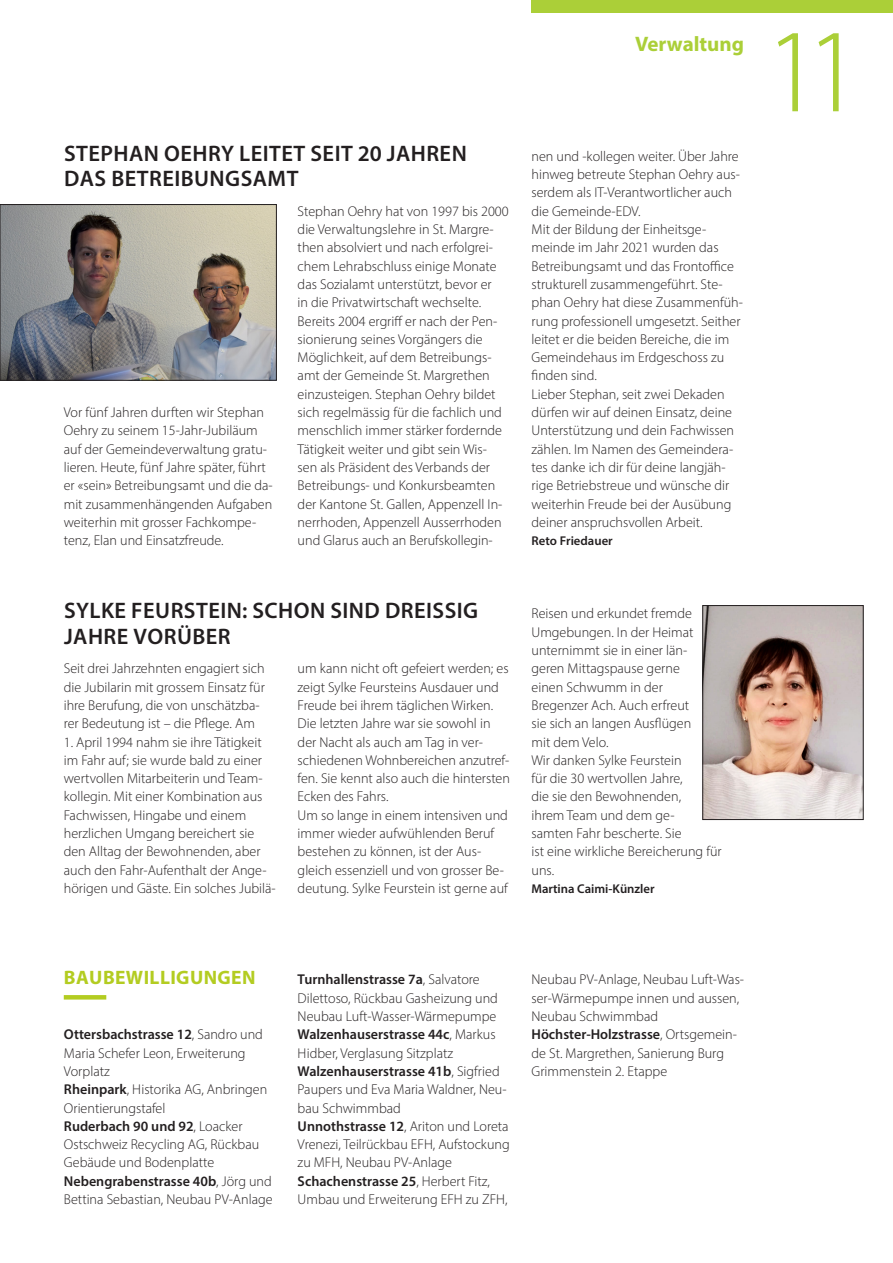
<style>
.page{position:relative;width:893px;height:1263px;background:#fff}
.page>*{position:absolute;margin:0;border:0;box-sizing:border-box;transform-origin:0 0}
._11_Seitenzahl{font:300 120px "Myriad Pro";color:#abcf38}
._1_1_Haupttitel_klein_18{font:600 22.5px/25.5px "Myriad Pro";letter-spacing:.02em;color:#231f20}
._6_1_Pagina_fett_-_grün__Gemeinde{font:700 21px "Myriad Pro";color:#abcf38}
._14_Titel_1-Spalten__Bauanzeigen{font:700 19.5px "Myriad Pro";letter-spacing:.02em;color:#b3cc21}
._3_Lauftext{font:300 14.25px/18.3px "Myriad Pro";color:#231f20}
._5_Autor{font:600 12.75px "Myriad Pro";color:#231f20}
.s1{font-weight:600}
</style>
<div class="page">
<div style="left:531px;top:0;width:362px;height:13px;background:#abcf38"></div>
<svg style="left:64px;top:995px;width:42px;height:4px"></svg>
<img style="left:2px;top:206px;width:273px;height:172px">
<div style="left:0;top:204px;width:277px;height:176px;border:1px solid #231f20"></div>
<img style="left:705px;top:607px;width:156px;height:211px">
<div style="left:703px;top:605px;width:160px;height:215px;border:1px solid #231f20"></div>
<p class="_6_1_Pagina_fett_-_grün__Gemeinde" style="left:635px;top:30px;width:111px">Verwaltung</p>
<p class="_1_1_Haupttitel_klein_18" style="left:64px;top:140px;width:404px">STEPHAN OEHRY LEITET SEIT 20 JAHREN<br>DAS BETREIBUNGSAMT</p>
<p class="_3_Lauftext" style="left:64px;top:403px;width:210px">Vor fünf Jahren durften wir Stephan Oehry zu seinem 15-Jahr-Jubiläum auf der Gemeindeverwaltung gratu&shy;lieren. Heute, fünf Jahre später, führt er «sein» Betreibungsamt und die da&shy;mit zusammenhängenden Aufgaben weiterhin mit grosser Fachkompe&shy;tenz, Elan und Einsatzfreude.</p>
<p class="_3_Lauftext" style="left:298px;top:202px;width:213px">Stephan Oehry hat von 1997 bis 2000 die Verwaltungslehre in St. Margre&shy;then absolviert und nach erfolgrei&shy;chem Lehrabschluss einige Monate das Sozialamt unterstützt, bevor er<br>in die Privatwirtschaft wechselte.<br>Bereits 2004 ergriff er nach der Pen&shy;sionierung seines Vorgängers die Möglichkeit, auf dem Betreibungs&shy;amt der Gemeinde St. Margrethen einzusteigen. Stephan Oehry bildet sich regelmässig für die fachlich und menschlich immer stärker fordernde Tätigkeit weiter und gibt sein Wis&shy;sen als Präsident des Verbands der Betreibungs- und Konkursbeamten der Kantone St. Gallen, Appenzell In&shy;nerrhoden, Appenzell Ausserrhoden und Glarus auch an Berufskollegin-</p>
<p class="_1_1_Haupttitel_klein_18" style="left:64px;top:597px;width:416px">SYLKE FEURSTEIN: SCHON SIND DREISSIG<br>JAHRE VORÜBER</p>
<p class="_3_Lauftext" style="left:64px;top:659px;width:203px">Seit drei Jahrzehnten engagiert sich die Jubilarin mit grossem Einsatz für ihre Berufung, die von unschätzba&shy;rer Bedeutung ist – die Pflege. Am</p>
<p class="_3_Lauftext" style="left:64px;top:732px;width:214px">1. April 1994 nahm sie ihre Tätigkeit im Fahr auf; sie wurde bald zu einer wertvollen Mitarbeiterin und Team&shy;kollegin. Mit einer Kombination aus Fachwissen, Hingabe und einem herzlichen Umgang bereichert sie den Alltag der Bewohnenden, aber auch den Fahr-Aufenthalt der Ange&shy;hörigen und Gäste. Ein solches Jubilä-</p>
<p class="_3_Lauftext" style="left:298px;top:659px;width:214px">um kann nicht oft gefeiert werden; es zeigt Sylke Feursteins Ausdauer und Freude bei ihrem täglichen Wirken.<br>Die letzten Jahre war sie sowohl in der Nacht als auch am Tag in ver&shy;schiedenen Wohnbereichen anzutref&shy;fen. Sie kennt also auch die hintersten Ecken des Fahrs.</p>
<p class="_3_Lauftext" style="left:298px;top:806px;width:212px">Um so lange in einem intensiven und immer wieder aufwühlenden Beruf bestehen zu können, ist der Aus&shy;gleich essenziell und von grosser Be&shy;deutung. Sylke Feurstein ist gerne auf</p>
<p class="_3_Lauftext" style="left:531px;top:147px;width:210px">nen und -kollegen weiter. Über Jahre hinweg betreute Stephan Oehry aus&shy;serdem als IT-Verantwortlicher auch die Gemeinde-EDV.</p>
<p class="_3_Lauftext" style="left:531px;top:220px;width:213px">Mit der Bildung der Einheitsge&shy;meinde im Jahr 2021 wurden das<br>Betreibungsamt und das Frontoffice strukturell zusammengeführt. Ste&shy;phan Oehry hat diese Zusammenfüh&shy;rung professionell umgesetzt. Seither leitet er die beiden Bereiche, die im<br>Gemeindehaus im Erdgeschoss zu finden sind.</p>
<p class="_3_Lauftext" style="left:531px;top:385px;width:204px">Lieber Stephan, seit zwei Dekaden dürfen wir auf deinen Einsatz, deine Unterstützung und dein Fachwissen zählen. Im Namen des Gemeindera&shy;tes danke ich dir für deine langjäh&shy;rige Betriebstreue und wünsche dir weiterhin Freude bei der Ausübung deiner anspruchsvollen Arbeit.</p>
<p class="_5_Autor" style="left:531px;top:533px;width:83px">Reto Friedauer</p>
<p class="_3_Lauftext" style="left:531px;top:604px;width:163px">Reisen und erkundet fremde<br>Umgebungen. In der Heimat unternimmt sie in einer län&shy;geren Mittagspause gerne einen Schwumm in der<br>Bregenzer Ach. Auch erfreut sie sich an langen Ausflügen mit dem Velo.</p>
<p class="_3_Lauftext" style="left:531px;top:751px;width:192px">Wir danken Sylke Feurstein<br>für die 30 wertvollen Jahre,<br>die sie den Bewohnenden,<br>ihrem Team und dem ge-<br>samten Fahr bescherte. Sie<br>ist eine wirkliche Bereicherung für uns.</p>
<p class="_5_Autor" style="left:531px;top:880px;width:125px">Martina Caimi-Künzler</p>
<p class="_14_Titel_1-Spalten__Bauanzeigen" style="left:64px;top:965px;width:193px">BAUBEWILLIGUNGEN</p>
<p class="_3_Lauftext" style="left:64px;top:1025px;width:201px"><span class="s1">Ottersbachstrasse 12</span>, Sandro und<br>Maria Schefer Leon, Erweiterung<br>Vorplatz</p>
<p class="_3_Lauftext" style="left:64px;top:1080px;width:205px"><span class="s1">Rheinpark</span>, Historika AG, Anbringen<br>Orientierungstafel</p>
<p class="_3_Lauftext" style="left:64px;top:1117px;width:197px"><span class="s1">Ruderbach 90 und 92</span>, Loacker<br>Ostschweiz Recycling AG, Rückbau<br>Gebäude und Bodenplatte</p>
<p class="_3_Lauftext" style="left:64px;top:1172px;width:210px"><span class="s1">Nebengrabenstrasse 40b</span>, Jörg und<br>Bettina Sebastian, Neubau PV-Anlage</p>
<p class="_3_Lauftext" style="left:298px;top:970px;width:202px"><span class="s1">Turnhallenstrasse 7a</span>, Salvatore<br>Dilettoso, Rückbau Gasheizung und<br>Neubau Luft-Wasser-Wärmepumpe</p>
<p class="_3_Lauftext" style="left:298px;top:1025px;width:200px"><span class="s1">Walzenhauserstrasse 44c</span>, Markus<br>Hidber, Verglasung Sitzplatz</p>
<p class="_3_Lauftext" style="left:298px;top:1062px;width:210px"><span class="s1">Walzenhauserstrasse 41b</span>, Sigfried<br>Paupers und Eva Maria Waldner, Neu&shy;bau Schwimmbad</p>
<p class="_3_Lauftext" style="left:298px;top:1117px;width:214px;text-align:justify"><span class="s1">Unnothstrasse 12</span>, Ariton und Loreta Vrenezi, Teilrückbau EFH, Aufstockung zu MFH, Neubau PV-Anlage</p>
<p class="_3_Lauftext" style="left:298px;top:1172px;width:211px"><span class="s1">Schachenstrasse 25</span>, Herbert Fitz,<br>Umbau und Erweiterung EFH zu ZFH,</p>
<p class="_3_Lauftext" style="left:531px;top:970px;width:214px">Neubau PV-Anlage, Neubau Luft-Was&shy;ser-Wärmepumpe innen und aussen,<br>Neubau Schwimmbad</p>
<p class="_3_Lauftext" style="left:531px;top:1025px;width:207px"><span class="s1">Höchster-Holzstrasse</span>, Ortsgemein&shy;de St. Margrethen, Sanierung Burg<br>Grimmenstein 2. Etappe</p>
<p class="_11_Seitenzahl" style="left:764px;top:-1px;width:101px">11</p>
</div>
